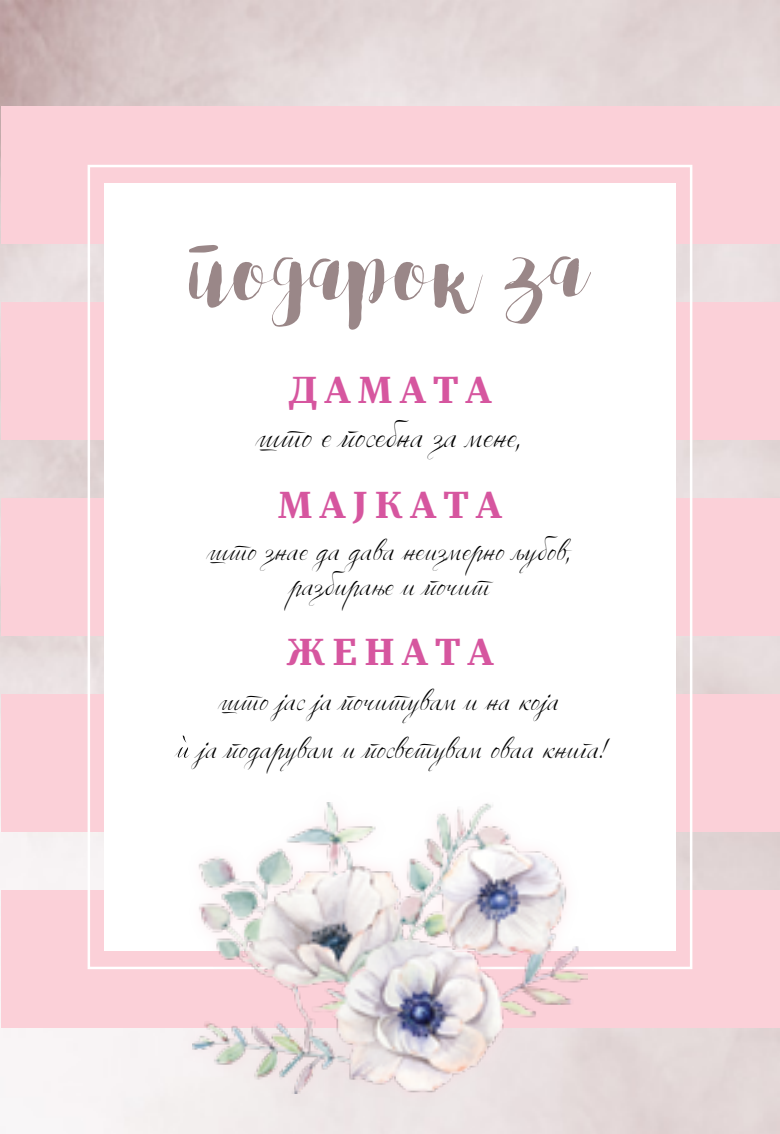
<style>
.page{position:relative;width:780px;height:1134px;background:#fff}
.page>*{position:absolute;margin:0;border:0;box-sizing:border-box;transform-origin:0 0}
.t1{font:45px "Lovely Grace BG";color:#000}
.t2{font:40px "Lovely Grace BG";color:#000}
.t3{font:900 35px "Skola Serif";letter-spacing:.2em;color:#d6569f}
</style>
<div class="page">
<div style="left:1px;top:498px;width:779px;height:138px;background:#fbd0d8"></div>
<div style="left:1px;top:302px;width:779px;height:138px;background:#fbd0d8"></div>
<div style="left:1px;top:106px;width:779px;height:138px;background:#fbd0d8"></div>
<div style="left:1px;top:694px;width:779px;height:138px;background:#fbd0d8"></div>
<div style="left:1px;top:890px;width:779px;height:138px;background:#fbd0d8"></div>
<div style="left:104px;top:183px;width:572px;height:768px;background:#fff"></div>
<div style="left:179px;top:789px;width:420px;height:319px;background:#fbd0d8;opacity:.55"></div>
<img style="left:193px;top:803px;width:394px;height:291px">
<svg style="left:174px;top:735px;width:16px;height:23px"></svg>
<svg style="left:189px;top:245px;width:294px;height:85px"></svg>
<svg style="left:504px;top:256px;width:87px;height:68px"></svg>
<p class="t3" style="left:288px;top:369px;width:205px">ДАМАТА</p>
<p class="t1" style="left:258px;top:405px;width:265px">што е посебна за мене,</p>
<p class="t3" style="left:278px;top:484px;width:226px">МАЈКАТА</p>
<p class="t2" style="left:209px;top:522px;width:364px">што знае да дава неизмерно љубов,</p>
<p class="t2" style="left:290px;top:557px;width:201px">разбирање и почит</p>
<p class="t3" style="left:286px;top:631px;width:209px">ЖЕНАТА</p>
<p class="t2" style="left:220px;top:672px;width:340px">што јас ја почитувам и на која</p>
<p class="t2" style="left:198px;top:720px;width:409px">ја подарувам и посветувам оваа книга!</p>
</div>
